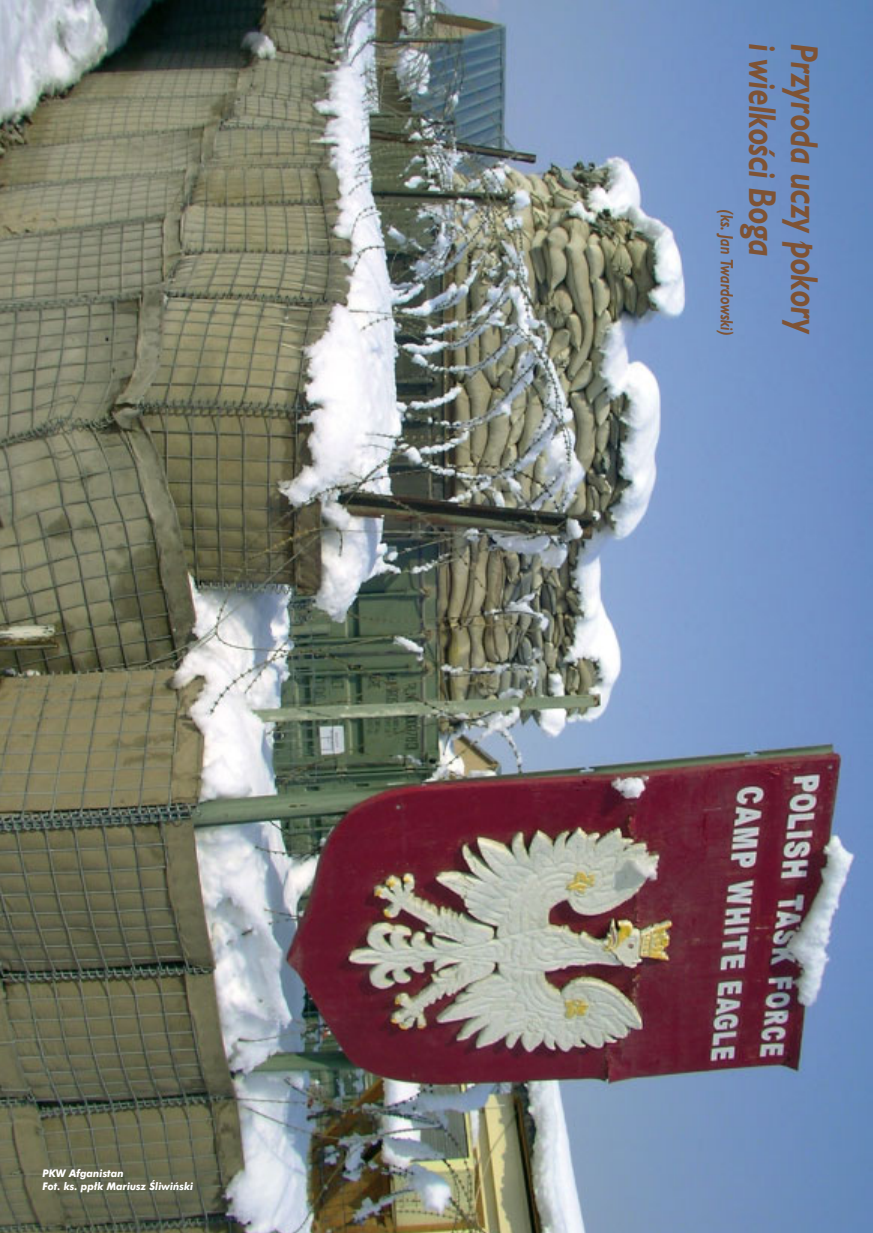
<style>
.page{position:relative;width:873px;height:1233px;background:#fff}
.page>*{position:absolute;margin:0;border:0;box-sizing:border-box;transform-origin:0 0}
.t1{font:italic 700 39px "Humanist 521 PL";color:#7e5335;scale:.8 1}
.t2{font:italic 700 18px "Humanist 521 PL";color:#7e5335;scale:.8 1}
.t3{font:italic 700 10.5px/12.6px "Futura PL";color:#fff;scale:.95 1}
</style>
<div class="page">
<img style="left:0;top:0;width:872px;height:1233px">
<p class="t3" style="left:42px;top:1168px;width:160px">PKW Afganistan<br>Fot. ks. pp∏k Mariusz Âliwiƒski</p>
<h1 class="t1" style="left:775px;top:44px;width:268px;rotate:90deg">i wielkoÊci Boga</h1>
<h1 class="t1" style="left:817px;top:44px;width:364px;rotate:90deg">Przyroda uczy pokory</h1>
<h2 class="t2" style="left:732px;top:209px;width:160px;rotate:90deg">(ks. Jan Twardowski)</h2>
</div>
